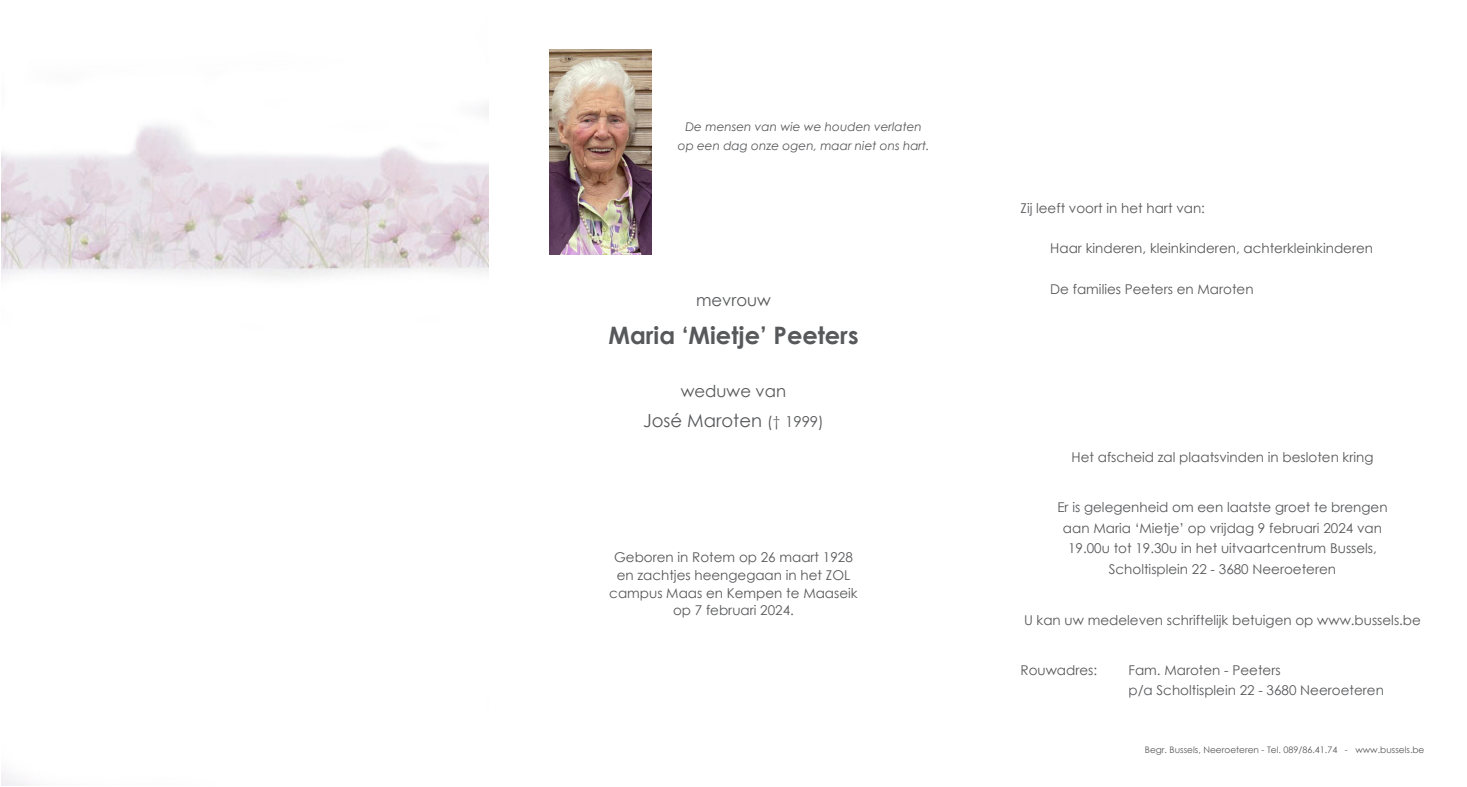
<style>
.page{position:relative;width:1467px;height:787px;background:#fff}
.page>*{position:absolute;margin:0;border:0;box-sizing:border-box;transform-origin:0 0}
.t1{font:700 24px "Century Gothic";color:#57585a}
.t2{font:18px "Century Gothic";color:#57585a}
.t3{font:16.5px "Century Gothic";color:#57585a}
.t4{font:13.5px "Century Gothic";color:#57585a}
.t5{font:italic 12px "Century Gothic";color:#57585a}
.t6{font:9px "Century Gothic";color:#57585a}
.s1{font-size:15px}
</style>
<div class="page">
<img style="left:1px;top:106px;width:488px;height:679px">
<img style="left:549px;top:50px;width:103px;height:204px">
<p class="t5" style="left:685px;top:118px;width:238px">De mensen van wie we houden verlaten</p>
<p class="t5" style="left:678px;top:137px;width:253px">op een dag onze ogen, maar niet ons hart.</p>
<p class="t3" style="left:696px;top:289px;width:76px">mevrouw</p>
<p class="t1" style="left:608px;top:317px;width:252px">Maria ‘Mietje’ Peeters</p>
<p class="t3" style="left:681px;top:379px;width:107px">weduwe van</p>
<p class="t2" style="left:643px;top:408px;width:182px">José Maroten <span class="s1">(† 1999)</span></p>
<p class="t4" style="left:614px;top:548px;width:240px">Geboren in Rotem op 26 maart 1928</p>
<p class="t4" style="left:617px;top:565px;width:235px">en zachtjes heengegaan in het ZOL</p>
<p class="t4" style="left:609px;top:583px;width:250px">campus Maas en Kempen te Maaseik</p>
<p class="t4" style="left:673px;top:601px;width:122px">op 7 februari 2024.</p>
<p class="t4" style="left:1020px;top:198px;width:186px">Zij leeft voort in het hart van:</p>
<p class="t4" style="left:1050px;top:239px;width:324px">Haar kinderen, kleinkinderen, achterkleinkinderen</p>
<p class="t4" style="left:1050px;top:280px;width:205px">De families Peeters en Maroten</p>
<p class="t4" style="left:1071px;top:447px;width:304px">Het afscheid zal plaatsvinden in besloten kring</p>
<p class="t4" style="left:1057px;top:498px;width:332px">Er is gelegenheid om een laatste groet te brengen</p>
<p class="t4" style="left:1063px;top:518px;width:321px">aan Maria ‘Mietje’ op vrijdag 9 februari 2024 van</p>
<p class="t4" style="left:1068px;top:539px;width:310px">19.00u tot 19.30u in het uitvaartcentrum Bussels,</p>
<p class="t4" style="left:1109px;top:559px;width:229px">Scholtisplein 22 - 3680 Neeroeteren</p>
<p class="t4" style="left:1024px;top:611px;width:398px">U kan uw medeleven schriftelijk betuigen op www.bussels.be</p>
<p class="t4" style="left:1020px;top:660px;width:78px">Rouwadres:</p>
<p class="t4" style="left:1128px;top:660px;width:154px">Fam. Maroten - Peeters</p>
<p class="t4" style="left:1128px;top:681px;width:257px">p/a Scholtisplein 22 - 3680 Neeroeteren</p>
<p class="t6" style="left:1145px;top:743px;width:281px">Begr. Bussels, Neeroeteren - Tel. 089/86.41.74 - www.bussels.be</p>
</div>
